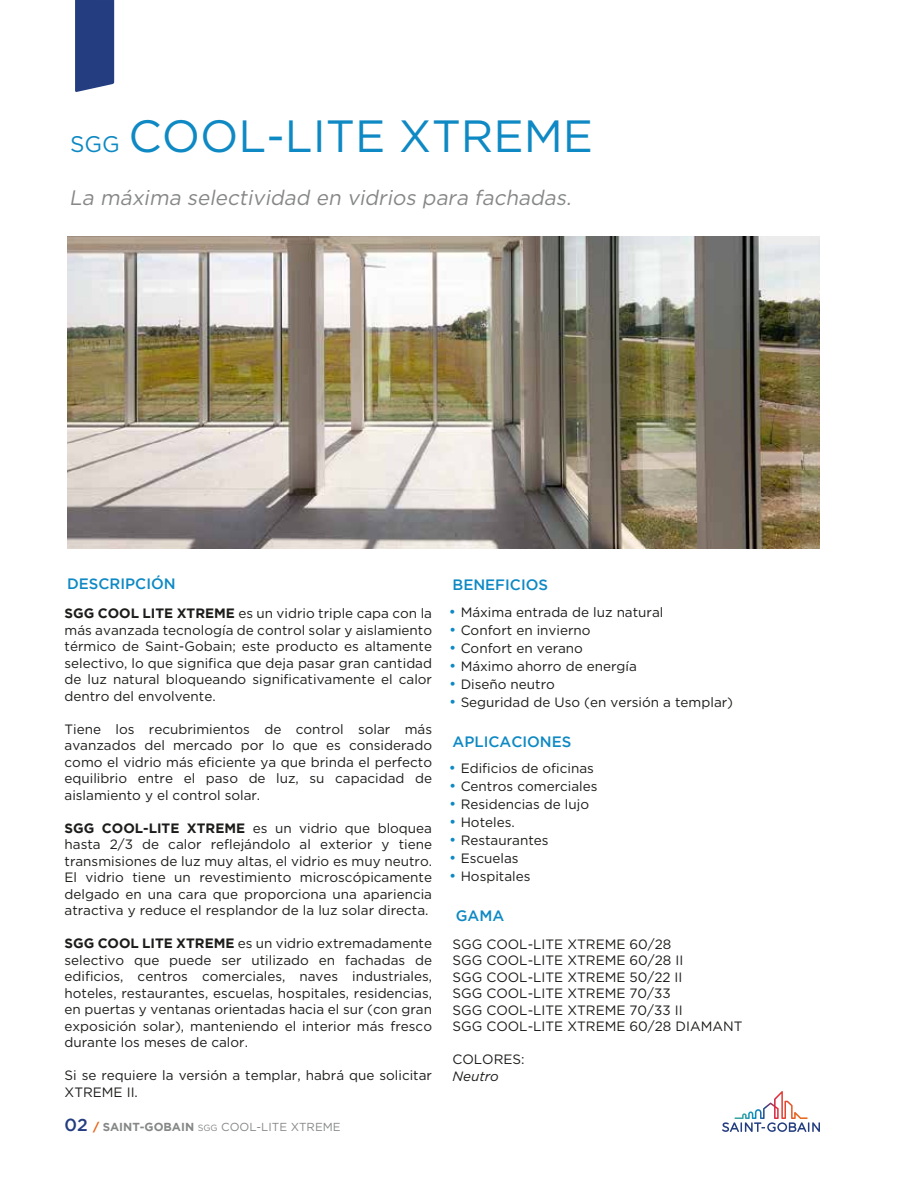
<style>
.page{position:relative;width:915px;height:1191px;background:#fff}
.page>*{position:absolute;margin:0;border:0;box-sizing:border-box;transform-origin:0 0}
.t1{font:45.15px "Gotham";color:#0e89c4}
.t2{font:italic 20.85px "Gotham";color:#868787}
.t3{font:500 15px "Gotham";color:#0e89c4}
.t4{font:13.5px/16.5px "Gotham";color:#1c1c1a;text-align:justify}
.t5{font:italic 13.5px "Gotham";color:#1c1c1a}
.t6{font:11.55px "Gotham";color:#868787}
.s1{font-size:22.5px}
.s2{font-weight:700}
.s3{font-weight:500;font-size:17.4px;color:#233d80}
.s4{font-weight:700;color:#e76417}
.s5{font-size:9px}
.s6{font-size:15px;color:#0e89c4}
</style>
<div class="page">
<svg style="left:75px;top:0;width:39px;height:92px;background:#2c4585"></svg>
<svg style="left:722px;top:1091px;width:97px;height:40px"></svg>
<img style="left:67px;top:237px;width:752px;height:311px">
<h1 class="t1" style="left:70px;top:111px;width:524px"><span class="s1">SGG</span> COOL-LITE XTREME</h1>
<h2 class="t2" style="left:69px;top:186px;width:507px">La máxima selectividad en vidrios para fachadas.</h2>
<p class="t3" style="left:67px;top:575px;width:110px">DESCRIPCIÓN</p>
<p class="t4" style="left:64px;top:605px;width:369px"><span class="s2">SGG COOL LITE XTREME</span> es un vidrio triple capa con la más avanzada tecnología de control solar y aislamiento térmico de Saint-Gobain; este producto es altamente selectivo, lo que significa que deja pasar gran cantidad de luz natural bloqueando significativamente el calor dentro del envolvente.</p>
<p class="t4" style="left:64px;top:720px;width:369px">Tiene los recubrimientos de control solar más avanzados del mercado por lo que es considerado como el vidrio más eficiente ya que brinda el perfecto equilibrio entre el paso de luz, su capacidad de aislamiento y el control solar.</p>
<p class="t4" style="left:64px;top:819px;width:369px"><span class="s2">SGG COOL-LITE XTREME</span> es un vidrio que bloquea hasta 2/3 de calor reflejándolo al exterior y tiene transmisiones de luz muy altas, el vidrio es muy neutro.<br>El vidrio tiene un revestimiento microscópicamente delgado en una cara que proporciona una apariencia atractiva y reduce el resplandor de la luz solar directa.</p>
<p class="t4" style="left:64px;top:935px;width:369px"><span class="s2">SGG COOL LITE XTREME</span> es un vidrio extremadamente selectivo que puede ser utilizado en fachadas de edificios, centros comerciales, naves industriales, hoteles, restaurantes, escuelas, hospitales, residencias, en puertas y ventanas orientadas hacia el sur (con gran exposición solar), manteniendo el interior más fresco durante los meses de calor.</p>
<p class="t4" style="left:64px;top:1067px;width:369px">Si se requiere la versión a templar, habrá que solicitar<br>XTREME II.</p>
<p class="t6" style="left:64px;top:1120px;width:277px"><span class="s3">02</span> <span class="s4">/</span> <span class="s2">SAINT-GOBAIN</span> <span class="s5">SGG</span> COOL-LITE XTREME</p>
<p class="t3" style="left:452px;top:576px;width:97px">BENEFICIOS</p>
<p class="t4" style="left:449px;top:604px;width:216px"><span class="s6">•</span> Máxima entrada de luz natural</p>
<p class="t4" style="left:449px;top:622px;width:143px"><span class="s6">•</span> Confort en invierno</p>
<p class="t4" style="left:449px;top:640px;width:135px"><span class="s6">•</span> Confort en verano</p>
<p class="t4" style="left:449px;top:658px;width:189px"><span class="s6">•</span> Máximo ahorro de energía</p>
<p class="t4" style="left:449px;top:676px;width:107px"><span class="s6">•</span> Diseño neutro</p>
<p class="t4" style="left:449px;top:694px;width:285px"><span class="s6">•</span> Seguridad de Uso (en versión a templar)</p>
<p class="t3" style="left:452px;top:733px;width:120px">APLICACIONES</p>
<p class="t4" style="left:449px;top:759px;width:146px"><span class="s6">•</span> Edificios de oficinas</p>
<p class="t4" style="left:449px;top:777px;width:150px"><span class="s6">•</span> Centros comerciales</p>
<p class="t4" style="left:449px;top:795px;width:141px"><span class="s6">•</span> Residencias de lujo</p>
<p class="t4" style="left:449px;top:813px;width:67px"><span class="s6">•</span> Hoteles.</p>
<p class="t4" style="left:449px;top:831px;width:101px"><span class="s6">•</span> Restaurantes</p>
<p class="t4" style="left:449px;top:849px;width:71px"><span class="s6">•</span> Escuelas</p>
<p class="t4" style="left:449px;top:867px;width:83px"><span class="s6">•</span> Hospitales</p>
<p class="t3" style="left:455px;top:907px;width:50px">GAMA</p>
<p class="t4" style="left:452px;top:935px;width:291px;text-align:left">SGG COOL-LITE XTREME 60/28<br>SGG COOL-LITE XTREME 60/28 II<br>SGG COOL-LITE XTREME 50/22 II<br>SGG COOL-LITE XTREME 70/33<br>SGG COOL-LITE XTREME 70/33 II<br>SGG COOL-LITE XTREME 60/28 DIAMANT</p>
<p class="t4" style="left:452px;top:1051px;width:74px">COLORES:</p>
<p class="t5" style="left:452px;top:1068px;width:48px">Neutro</p>
</div>
